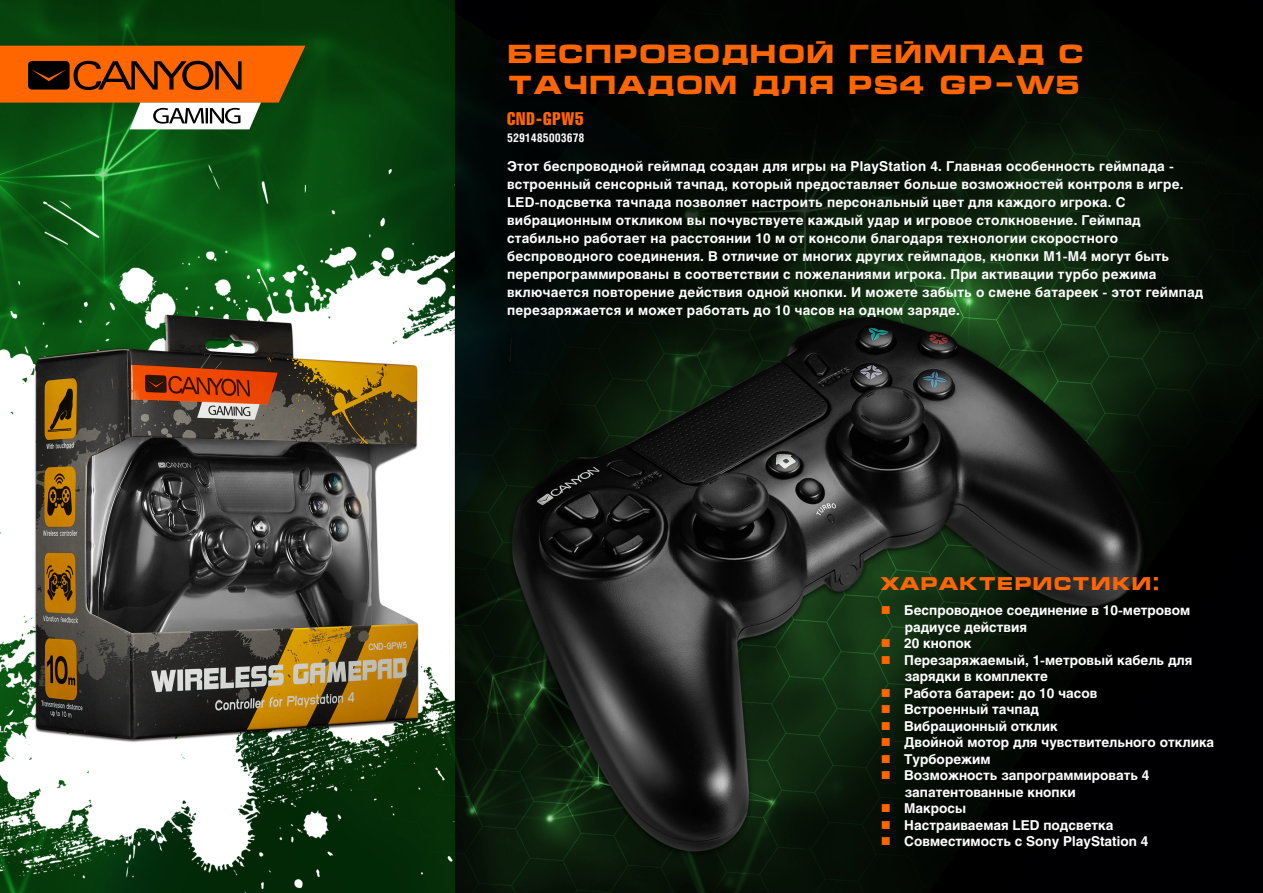
<style>
.page{position:relative;width:1263px;height:893px;background:#fff}
.page>*{position:absolute;margin:0;border:0;box-sizing:border-box;transform-origin:0 0}
.t1{font:700 25.5px/30.6px "Micra C";color:#f60}
.t2{font:700 18px "Micra C";color:#f60}
.t3{font:18px "Helios Compressed C";letter-spacing:.05em;color:#f60}
.t4{font:700 13.5px/18px "Helios C";letter-spacing:.015em;color:#fff}
.t5{font:700 12px "Helios Cond C";color:#fff}
.s1{color:#f60}
</style>
<div class="page">
<img style="left:0;top:0;width:1263px;height:893px">
<svg style="left:0;top:46px;width:305px;height:83px;background:#a6621e"></svg>
<h1 class="t1" style="left:507px;top:40px;width:579px">БЕСПРОВОДНОЙ ГЕЙМПАД С<br>ТАЧПАДОМ ДЛЯ PS4 GP-W5</h1>
<h2 class="t3" style="left:507px;top:108px;width:78px">CND-GPW5</h2>
<p class="t5" style="left:507px;top:130px;width:79px">5291485003678</p>
<p class="t4" style="left:507px;top:157px;width:698px">Этот беспроводной геймпад создан для игры на PlayStation 4. Главная особенность геймпада - встроенный сенсорный тачпад, который предоставляет больше возможностей контроля в игре.<br>LED-подсветка тачпада позволяет настроить персональный цвет для каждого игрока. С вибрационным откликом вы почувствуете каждый удар и игровое столкновение. Геймпад стабильно работает на расстоянии 10 м от консоли благодаря технологии скоростного беспроводного соединения. В отличие от многих других геймпадов, кнопки M1-M4 могут быть перепрограммированы в соответствии с пожеланиями игрока. При активации турбо режима включается повторение действия одной кнопки. И можете забыть о смене батареек - этот геймпад перезаряжается и может работать до 10 часов на одном заряде.</p>
<h2 class="t2" style="left:881px;top:574px;width:280px">Характеристики:</h2>
<p class="t4" style="left:905px;top:602px;width:287px;line-height:16.5px;text-indent:-24px"><span class="s1">■</span> Беспроводное соединение в 10-метровом радиусе действия</p>
<p class="t4" style="left:881px;top:634px;width:92px"><span class="s1">■</span> 20 кнопок</p>
<p class="t4" style="left:905px;top:651px;width:289px;line-height:16.5px;text-indent:-24px"><span class="s1">■</span> Перезаряжаемый, 1-метровый кабель для зарядки в комплекте</p>
<p class="t4" style="left:881px;top:684px;width:218px"><span class="s1">■</span> Работа батареи: до 10 часов</p>
<p class="t4" style="left:881px;top:700px;width:160px"><span class="s1">■</span> Встроенный тачпад</p>
<p class="t4" style="left:881px;top:717px;width:179px"><span class="s1">■</span> Вибрационный отклик</p>
<p class="t4" style="left:881px;top:733px;width:335px"><span class="s1">■</span> Двойной мотор для чувствительного отклика</p>
<p class="t4" style="left:881px;top:750px;width:111px"><span class="s1">■</span> Турборежим</p>
<p class="t4" style="left:905px;top:767px;width:246px;line-height:16.5px;text-indent:-24px"><span class="s1">■</span> Возможность запрограммировать 4 запатентованные кнопки</p>
<p class="t4" style="left:881px;top:799px;width:87px"><span class="s1">■</span> Макросы</p>
<p class="t4" style="left:881px;top:816px;width:234px"><span class="s1">■</span> Настраиваемая LED подсветка</p>
<p class="t4" style="left:881px;top:832px;width:269px"><span class="s1">■</span> Совместимость с Sony PlayStation 4</p>
</div>
